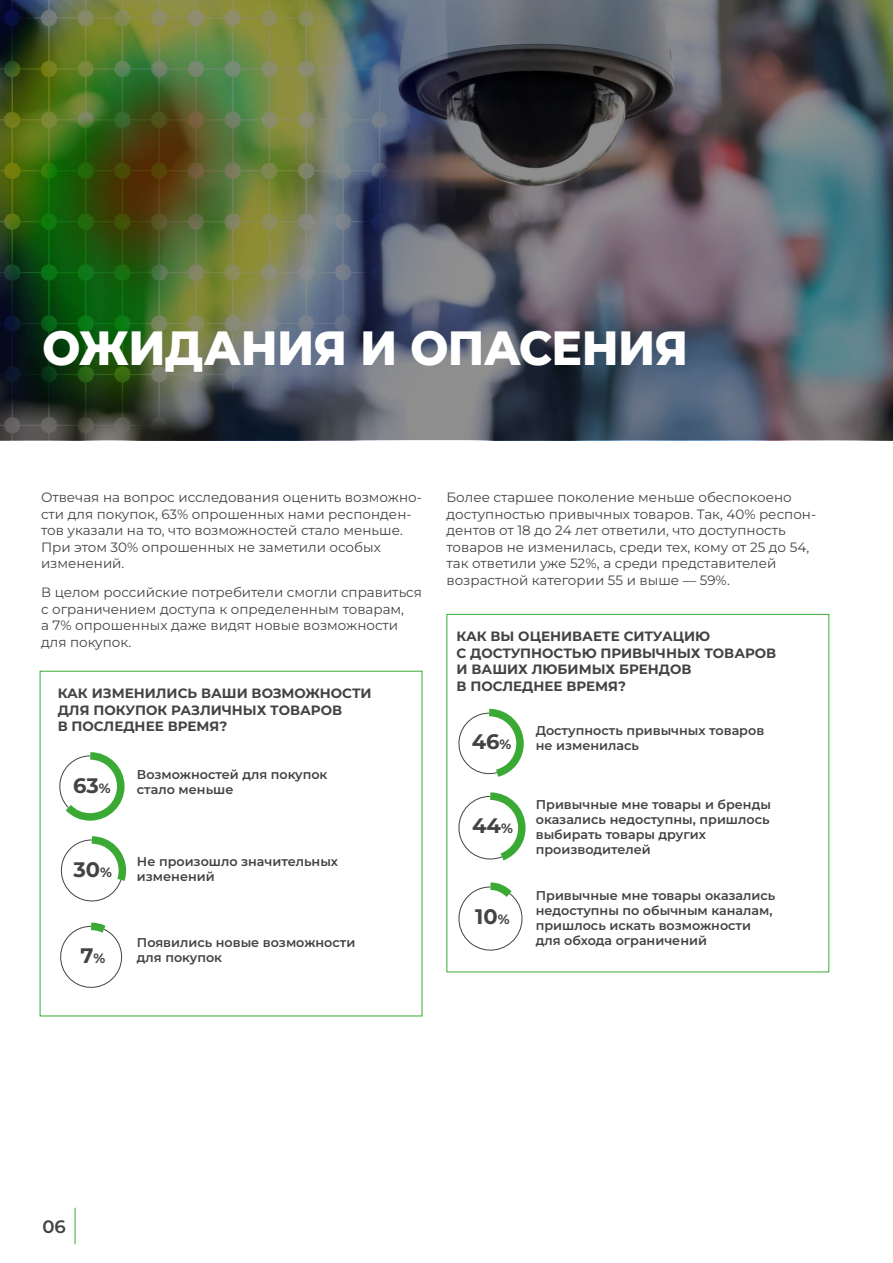
<style>
.page{position:relative;width:893px;height:1263px;background:#fff}
.page>*{position:absolute;margin:0;border:0;box-sizing:border-box;transform-origin:0 0}
.t1{font:800 48px "Montserrat";letter-spacing:-.015em;color:#fff;scale:.94 1}
.t2{font:700 21px "Montserrat";color:#424343}
.t3{font:600 18px "Montserrat";color:#424343}
.t4{font:13.5px/16.5px "Montserrat";color:#424343}
.t5{font:700 13.5px/16.5px "Montserrat";color:#424343}
.t6{font:600 12.75px/15px "Montserrat";color:#424343}
.s1{font-size:13.5px}
</style>
<div class="page">
<img style="left:0;top:0;width:893px;height:440px">
<svg style="left:59px;top:752px;width:66px;height:69px"></svg>
<svg style="left:60px;top:836px;width:67px;height:66px"></svg>
<svg style="left:60px;top:922px;width:63px;height:66px"></svg>
<svg style="left:458px;top:708px;width:66px;height:69px"></svg>
<svg style="left:458px;top:792px;width:68px;height:69px"></svg>
<svg style="left:458px;top:882px;width:65px;height:69px"></svg>
<hr style="left:75px;top:1208px;width:1px;height:36px;background:#3aaa35">
<h1 class="t1" style="left:43px;top:316px;width:688px">ОЖИДАНИЯ И ОПАСЕНИЯ</h1>
<p class="t4" style="left:41px;top:489px;width:382px">Отвечая на вопрос исследования оценить возможно&shy;сти для покупок, 63% опрошенных нами респонден&shy;тов указали на то, что возможностей стало меньше.<br>При этом 30% опрошенных не заметили особых изменений.</p>
<p class="t4" style="left:41px;top:584px;width:382px">В целом российские потребители смогли справиться с ограничением доступа к определенным товарам,<br>а 7% опрошенных даже видят новые возможности для покупок.</p>
<p class="t5" style="left:58px;top:685px;width:315px">КАК ИЗМЕНИЛИСЬ ВАШИ ВОЗМОЖНОСТИ<br>ДЛЯ ПОКУПОК РАЗЛИЧНЫХ ТОВАРОВ<br>В ПОСЛЕДНЕЕ ВРЕМЯ?</p>
<h2 class="t2" style="left:73px;top:771px;width:39px">63<span class="s1">%</span></h2>
<h2 class="t2" style="left:74px;top:855px;width:40px">30<span class="s1">%</span></h2>
<h2 class="t2" style="left:80px;top:941px;width:26px">7<span class="s1">%</span></h2>
<p class="t6" style="left:137px;top:767px;width:192px">Возможностей для покупок стало меньше</p>
<p class="t6" style="left:137px;top:854px;width:203px">Не произошло значительных изменений</p>
<p class="t6" style="left:137px;top:935px;width:220px">Появились новые возможности для покупок</p>
<p class="t4" style="left:446px;top:489px;width:371px">Более старшее поколение меньше обеспокоено доступностью привычных товаров. Так, 40% респон&shy;дентов от 18 до 24 лет ответили, что доступность товаров не изменилась, среди тех, кому от 25 до 54, так ответили уже 52%, а среди представителей возрастной категории 55 и выше — 59%.</p>
<p class="t5" style="left:457px;top:628px;width:321px">КАК ВЫ ОЦЕНИВАЕТЕ СИТУАЦИЮ<br>С ДОСТУПНОСТЬЮ ПРИВЫЧНЫХ ТОВАРОВ<br>И ВАШИХ ЛЮБИМЫХ БРЕНДОВ<br>В ПОСЛЕДНЕЕ ВРЕМЯ?</p>
<p class="t6" style="left:536px;top:723px;width:230px">Доступность привычных товаров не изменилась</p>
<h2 class="t2" style="left:472px;top:727px;width:41px">46<span class="s1">%</span></h2>
<h2 class="t2" style="left:472px;top:812px;width:42px">44<span class="s1">%</span></h2>
<h2 class="t2" style="left:475px;top:903px;width:36px">10<span class="s1">%</span></h2>
<p class="t6" style="left:536px;top:796px;width:237px">Привычные мне товары и бренды оказались недоступны, пришлось выбирать товары других производителей</p>
<p class="t6" style="left:536px;top:887px;width:241px">Привычные мне товары оказались недоступны по обычным каналам, пришлось искать возможности для обхода ограничений</p>
<h3 class="t3" style="left:43px;top:1215px;width:25px">06</h3>
</div>
